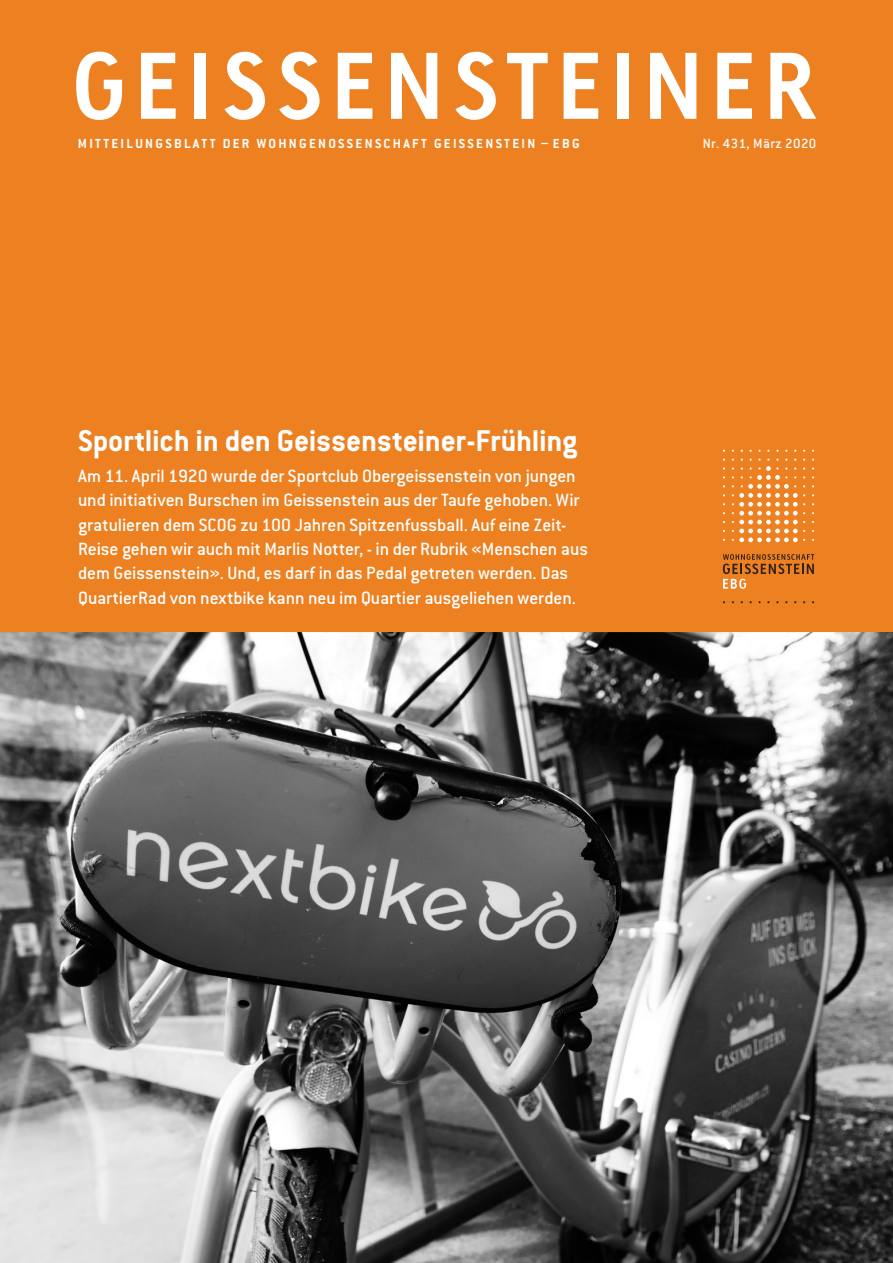
<style>
.page{position:relative;width:893px;height:1263px;background:#fff}
.page>*{position:absolute;margin:0;border:0;box-sizing:border-box;transform-origin:0 0}
.t1{font:700 89.55px "Linotype Tetria";letter-spacing:.09em;color:#fff}
.t2{font:700 33px "Conduitneu";letter-spacing:-.01em;color:#fff}
.t3{font:500 19.5px/24.3px "Conduitneu";letter-spacing:-.005em;color:#fff}
.t4{font:500 14.7px "Conduitneu";letter-spacing:.03em;color:#fff}
.t5{font:700 14.4px "Conduitneu";letter-spacing:.16em;color:#fff}
</style>
<div class="page">
<img style="left:0;top:632px;width:893px;height:631px">
<div style="left:0;top:0;width:893px;height:632px;background:#ed8122"></div>
<svg style="left:732px;top:459px;width:73px;height:83px;background:#ef9546"></svg>
<svg style="left:723px;top:554px;width:91px;height:35px;background:#c97227"></svg>
<h1 class="t1" style="left:71px;top:30px;width:747px">GEISSENSTEINER</h1>
<p class="t5" style="left:78px;top:135px;width:503px">MITTEILUNGSBLATT DER WOHNGENOSSENSCHAFT GEISSENSTEIN – EBG</p>
<p class="t4" style="left:703px;top:135px;width:115px">Nr. 431, März 2020</p>
<h2 class="t2" style="left:78px;top:421px;width:501px">Sportlich in den Geissensteiner-Frühling</h2>
<p class="t3" style="left:78px;top:463px;width:511px">Am 11. April 1920 wurde der Sportclub Obergeissenstein von jungen und initiativen Burschen im Geissenstein aus der Taufe gehoben. Wir gratulieren dem SCOG zu 100 Jahren Spitzenfussball. Auf eine Zeit-Reise gehen wir auch mit Marlis Notter, - in der Rubrik «Menschen aus dem Geissenstein». Und, es darf in das Pedal getreten werden. Das QuartierRad von nextbike kann neu im Quartier ausgeliehen werden.</p>
</div>
